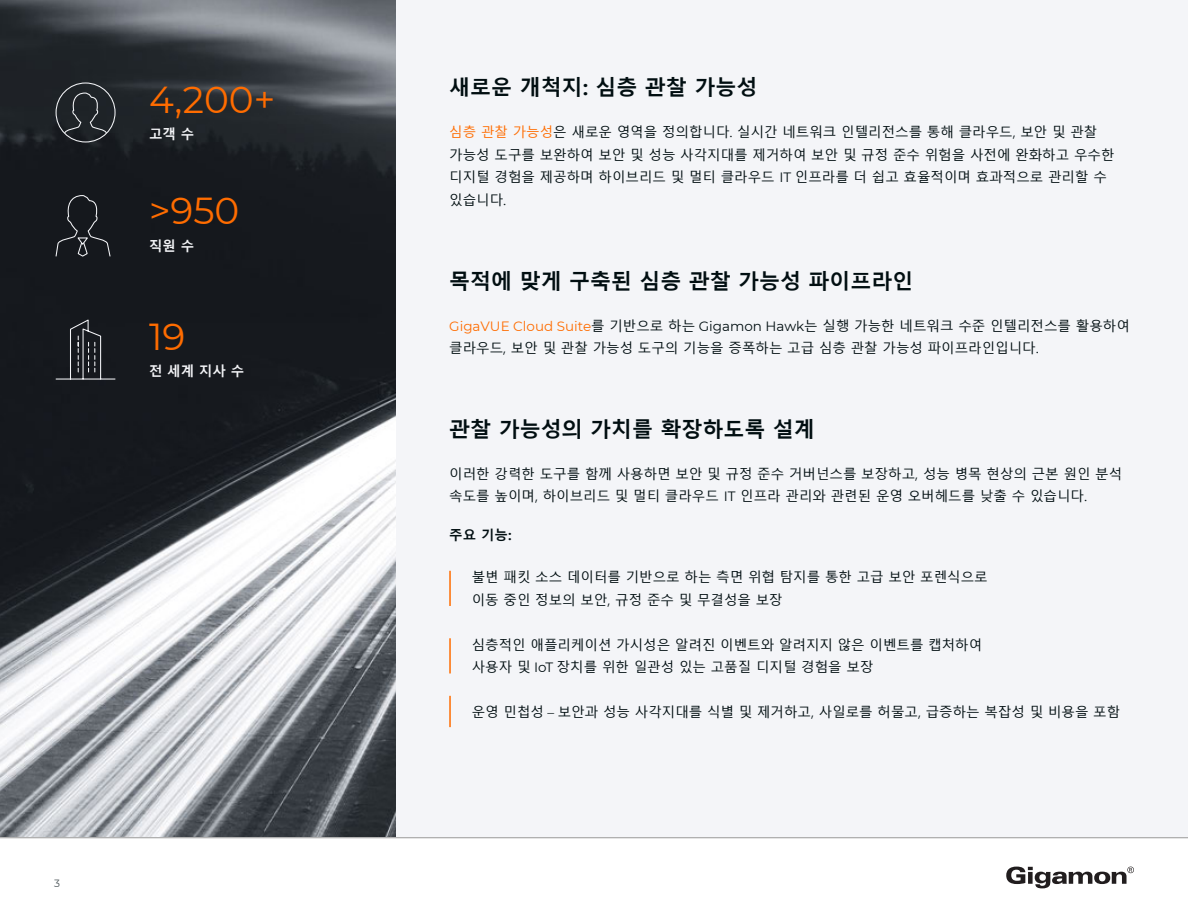
<style>
.page{position:relative;width:1188px;height:918px;background:#fff}
.page>*{position:absolute;margin:0;border:0;box-sizing:border-box;transform-origin:0 0}
.t1{font:37.5px "Montserrat";color:#ff6c00}
.t2{font:700 21px "Malgun Gothic";color:#010e11}
.t3{font:13.5px/22.5px "Malgun Gothic";color:#010e11}
.t4{font:700 13.5px "Malgun Gothic";color:#f4f5f8}
.t5{font:700 13.5px "Malgun Gothic";color:#010e11}
.t6{font:10.5px "Montserrat";color:#4a5457}
.s1{color:#ff6c00}
.s2{font-family:"Montserrat"}
.s3{font-family:"Montserrat";color:#ff6c00}
</style>
<div class="page">
<div style="left:395px;top:0;width:793px;height:918px;background:#f4f5f8"></div>
<img style="left:0;top:0;width:395px;height:838px">
<div style="left:0;top:838px;width:1188px;height:80px;background:#fff"></div>
<svg style="left:1006px;top:867px;width:128px;height:21px"></svg>
<svg style="left:64px;top:92px;width:43px;height:42px;background:#2d3136"></svg>
<div style="left:56px;top:82px;width:60px;height:61px;border:1px solid #f4f5f8;border-radius:50%"></div>
<svg style="left:55px;top:195px;width:56px;height:62px;background:#24272b"></svg>
<svg style="left:55px;top:318px;width:61px;height:62px;background:#292c31"></svg>
<hr style="left:449px;top:571px;width:2px;height:35px;background:#ff6c00">
<hr style="left:449px;top:638px;width:2px;height:35px;background:#ff6c00">
<hr style="left:449px;top:696px;width:2px;height:31px;background:#ff6c00">
<p class="t1" style="left:149px;top:74px;width:128px">4,200+</p>
<p class="t4" style="left:149px;top:126px;width:47px">고객 수</p>
<p class="t1" style="left:149px;top:185px;width:92px">&gt;950</p>
<p class="t4" style="left:149px;top:238px;width:47px">직원 수</p>
<p class="t1" style="left:149px;top:311px;width:38px">19</p>
<p class="t4" style="left:149px;top:363px;width:97px">전 세계 지사 수</p>
<p class="t6" style="left:54px;top:876px;width:7px">3</p>
<p class="t2" style="left:449px;top:75px;width:310px">새로운 개척지: 심층 관찰 가능성</p>
<p class="t3" style="left:449px;top:122px;width:667px"><span class="s1">심층 관찰 가능성</span>은 새로운 영역을 정의합니다. 실시간 네트워크 인텔리전스를 통해 클라우드, 보안 및 관찰 가능성 도구를 보완하여 보안 및 성능 사각지대를 제거하여 보안 및 규정 준수 위험을 사전에 완화하고 우수한 디지털 경험을 제공하며 하이브리드 및 멀티 클라우드 <span class="s2">IT</span> 인프라를 더 쉽고 효율적이며 효과적으로 관리할 수 있습니다.</p>
<p class="t2" style="left:449px;top:269px;width:466px">목적에 맞게 구축된 심층 관찰 가능성 파이프라인</p>
<p class="t3" style="left:449px;top:315px;width:682px"><span class="s3">GigaVUE Cloud Suite</span>를 기반으로 하는 <span class="s2">Gigamon Hawk</span>는 실행 가능한 네트워크 수준 인텔리전스를 활용하여 클라우드, 보안 및 관찰 가능성 도구의 기능을 증폭하는 고급 심층 관찰 가능성 파이프라인입니다.</p>
<p class="t2" style="left:449px;top:417px;width:367px">관찰 가능성의 가치를 확장하도록 설계</p>
<p class="t3" style="left:449px;top:463px;width:674px">이러한 강력한 도구를 함께 사용하면 보안 및 규정 준수 거버넌스를 보장하고, 성능 병목 현상의 근본 원인 분석 속도를 높이며, 하이브리드 및 멀티 클라우드 <span class="s2">IT</span> 인프라 관리와 관련된 운영 오버헤드를 낮출 수 있습니다.</p>
<p class="t5" style="left:449px;top:527px;width:64px">주요 기능:</p>
<p class="t3" style="left:472px;top:566px;width:518px">불변 패킷 소스 데이터를 기반으로 하는 측면 위협 탐지를 통한 고급 보안 포렌식으로 이동 중인 정보의 보안, 규정 준수 및 무결성을 보장</p>
<p class="t3" style="left:472px;top:634px;width:512px">심층적인 애플리케이션 가시성은 알려진 이벤트와 알려지지 않은 이벤트를 캡처하여 사용자 및 <span class="s2">IoT</span> 장치를 위한 일관성 있는 고품질 디지털 경험을 보장</p>
<p class="t3" style="left:472px;top:701px;width:650px">운영 민첩성 <span class="s2">–</span> 보안과 성능 사각지대를 식별 및 제거하고, 사일로를 허물고, 급증하는 복잡성 및 비용을 포함</p>
</div>
